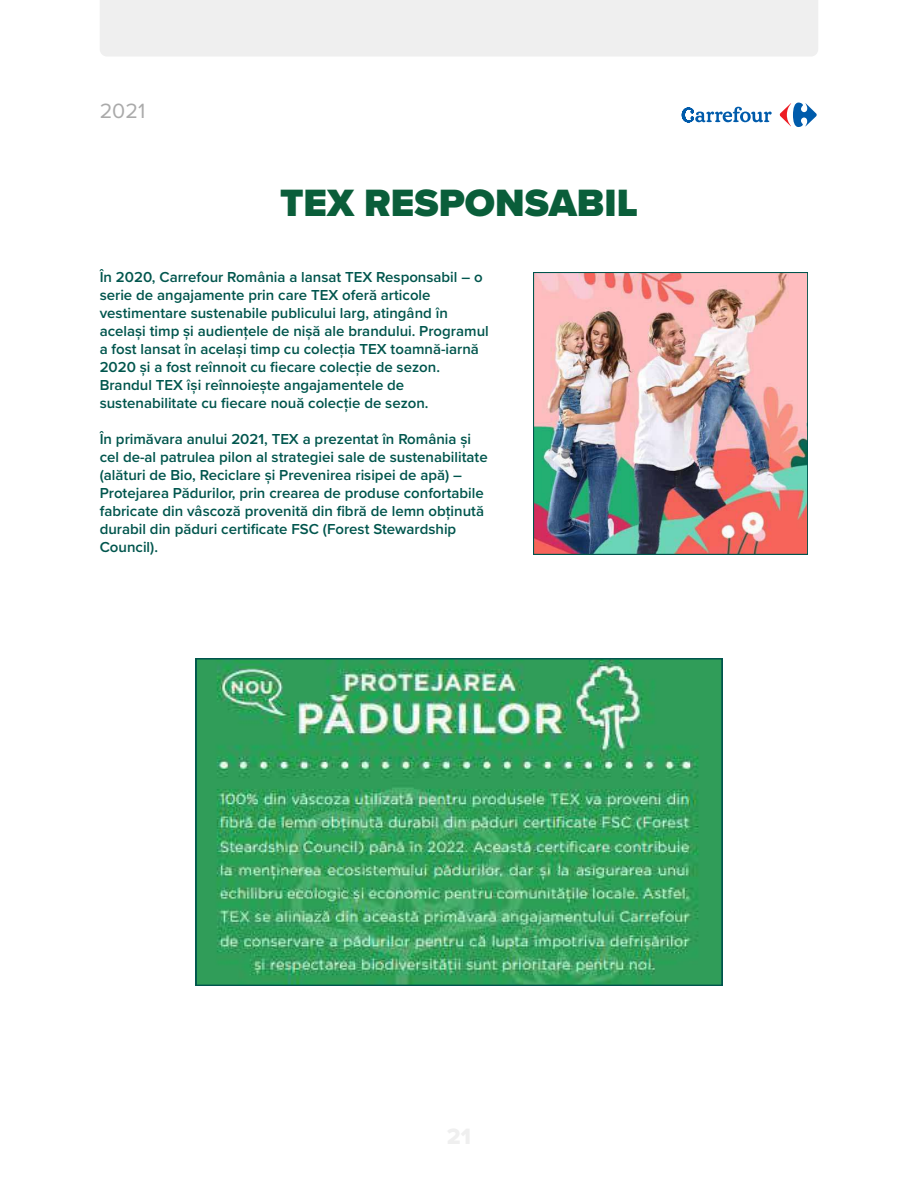
<style>
.page{position:relative;width:918px;height:1188px;background:#fff}
.page>*{position:absolute;margin:0;border:0;box-sizing:border-box;transform-origin:0 0}
.t1{font:900 39.5px "Proxima Nova";color:#0a5e3a}
.t2{font:21.45px "Proxima Nova";color:#aaa}
.t3{font:600 15px/18px "Proxima Nova";color:#00554d}
</style>
<div class="page">
<div style="left:100px;top:0;width:718px;height:56px;background:#efefef"></div>
<svg style="left:780px;top:103px;width:37px;height:24px"></svg>
<svg style="left:682px;top:107px;width:90px;height:15px"></svg>
<img style="left:533px;top:272px;width:275px;height:283px">
<img style="left:196px;top:659px;width:526px;height:326px">
<h2 class="t2" style="left:100px;top:95px;width:47px">2021</h2>
<h1 class="t1" style="left:280px;top:174px;width:359px">TEX RESPONSABIL</h1>
<p class="t3" style="left:100px;top:267px;width:391px">În 2020, Carrefour România a lansat TEX Responsabil – o serie de angajamente prin care TEX oferă articole vestimentare sustenabile publicului larg, atingând în același timp și audiențele de nișă ale brandului. Programul a fost lansat în același timp cu colecția TEX toamnă-iarnă 2020 și a fost reînnoit cu fiecare colecție de sezon.<br>Brandul TEX își reînnoiește angajamentele de sustenabilitate cu fiecare nouă colecție de sezon.</p>
<p class="t3" style="left:100px;top:429px;width:389px">În primăvara anului 2021, TEX a prezentat în România și cel de-al patrulea pilon al strategiei sale de sustenabilitate (alături de Bio, Reciclare și Prevenirea risipei de apă) – Protejarea Pădurilor, prin crearea de produse confortabile fabricate din vâscoză provenită din fibră de lemn obținută durabil din păduri certificate FSC (Forest Stewardship Council).</p>
</div>
